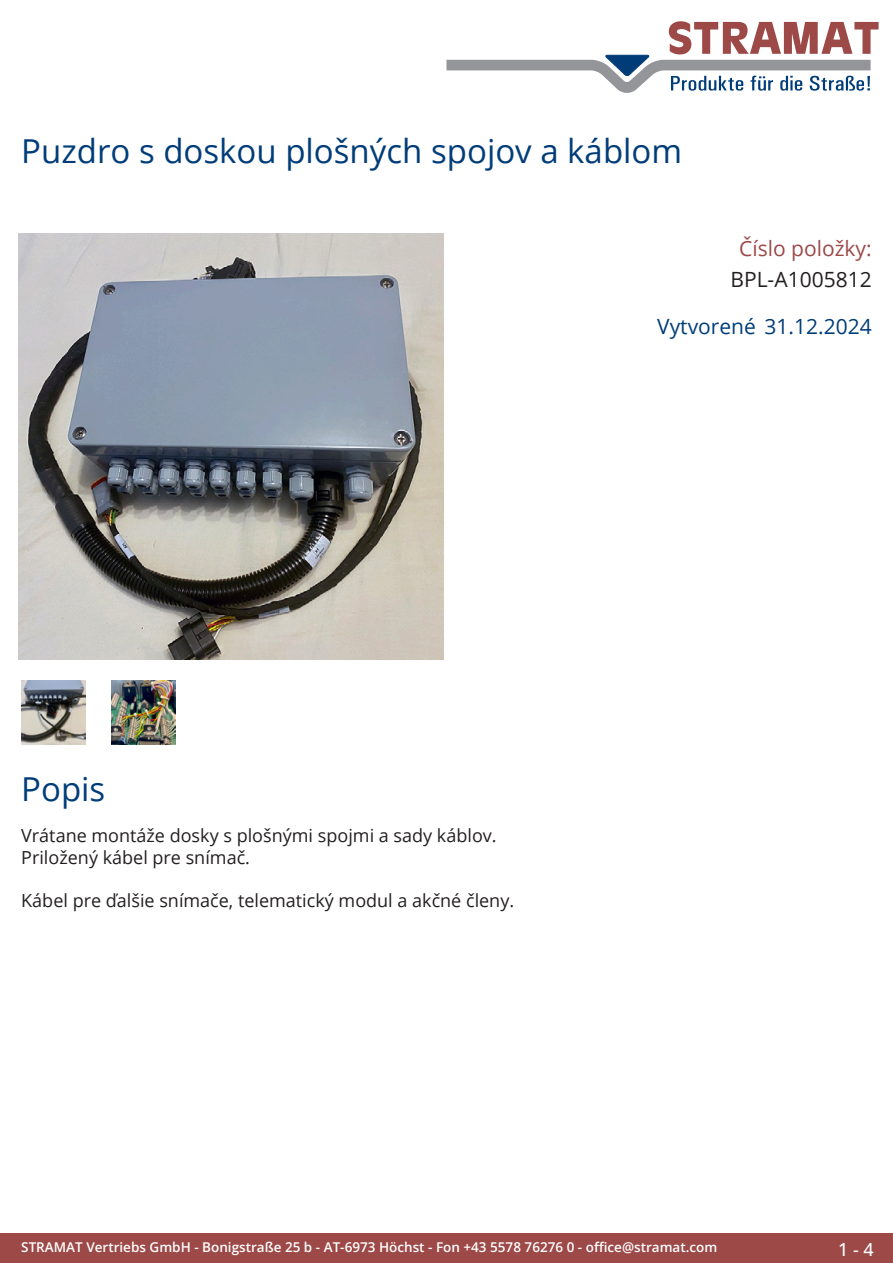
<style>
.page{position:relative;width:893px;height:1263px;background:#fff}
.page>*{position:absolute;margin:0;border:0;box-sizing:border-box;transform-origin:0 0}
.Produkttitel{font:33px "Open Sans";color:#003d78}
.Erstellungsdatum{font:21px "Open Sans";color:#003d78}
.TechDaten_Überschrif{font:21px "Open Sans";color:#9c4948}
.TechDaten_Inhalt{font:21px "Open Sans";color:#231f20}
.Beschreibung_Text{font:18px/21.6px "Open Sans";color:#231f20}
.t1{font:500 18px "Open Sans";color:#fff}
.t2{font:600 13.5px "Open Sans";color:#fff}
</style>
<div class="page">
<div style="left:0;top:1233px;width:893px;height:30px;background:#9c4948"></div>
<svg style="left:446px;top:21px;width:433px;height:72px"></svg>
<img style="left:18px;top:234px;width:425px;height:425px">
<img style="left:21px;top:680px;width:64px;height:64px">
<img style="left:112px;top:680px;width:63px;height:64px">
<p class="Produkttitel" style="left:21px;top:128px;width:662px">Puzdro s doskou plošných spojov a káblom</p>
<p class="TechDaten_Überschrif" style="left:739px;top:234px;width:134px">Číslo položky:</p>
<p class="TechDaten_Inhalt" style="left:730px;top:265px;width:143px">BPL-A1005812</p>
<p class="Erstellungsdatum" style="left:657px;top:312px;width:216px">Vytvorené 31.12.2024</p>
<p class="Produkttitel" style="left:21px;top:766px;width:86px">Popis</p>
<p class="Beschreibung_Text" style="left:21px;top:824px;width:477px">Vrátane montáže dosky s plošnými spojmi a sady káblov.<br>Priložený kábel pre snímač.</p>
<p class="Beschreibung_Text" style="left:21px;top:889px;width:494px">Kábel pre ďalšie snímače, telematický modul a akčné členy.</p>
<p class="t2" style="left:21px;top:1238px;width:698px">STRAMAT Vertriebs GmbH - Bonigstraße 25 b - AT-6973 Höchst - Fon +43 5578 76276 0 - office@stramat.com</p>
<p class="t1" style="left:838px;top:1237px;width:37px">1 - 4</p>
</div>
